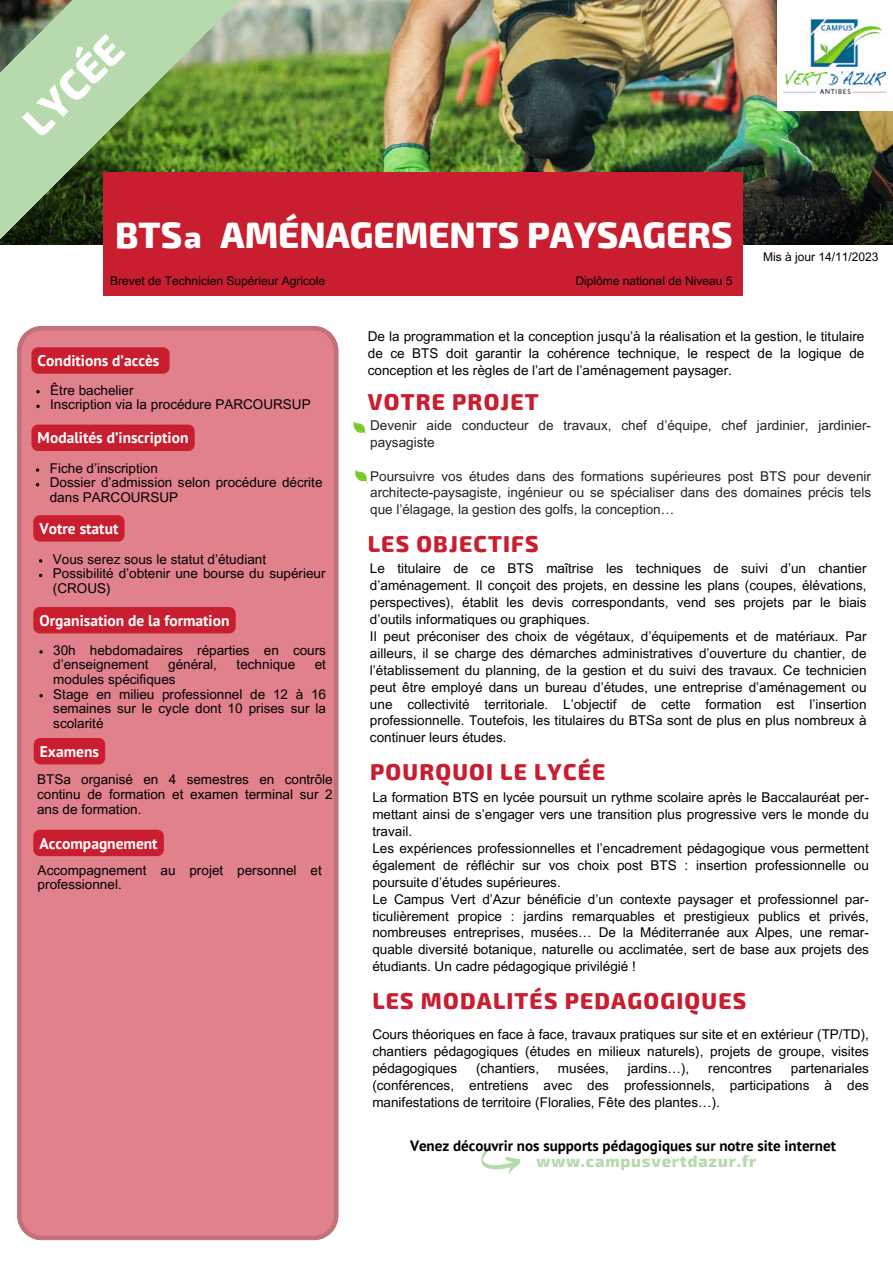
<style>
.page{position:relative;width:893px;height:1264px;background:#fff}
.page>*{position:absolute;margin:0;border:0;box-sizing:border-box;transform-origin:0 0}
.t1{font:800 41.4px "Exo 2";color:#fff}
.t2{font:800 36px "Exo 2";color:#fff}
.t3{font:800 30px "Exo 2";color:#fff}
.t4{font:800 22.5px "Exo 2";letter-spacing:.05em;color:#c91e30}
.t5{font:800 16.2px "Exo 2";letter-spacing:.05em;color:#b6d9ad}
.t6{font:700 15.45px "PT Sans";color:#fff}
.t7{font:700 15px "PT Sans";color:#000}
.t8{font:13.5px/16.8px "Arial MT Pro";color:#000}
.t9{font:13.5px/16.8px "Arial MT Pro";color:#222}
.t10{font:12px "Arial MT Pro";color:#000}
</style>
<div class="page">
<div style="left:17px;top:326px;width:321px;height:913px;background:#e0818b"></div>
<img style="left:270px;top:1px;width:622px;height:244px">
<div style="left:777px;top:0;width:115px;height:111px;background:#fff"></div>
<img style="left:783px;top:19px;width:102px;height:74px">
<div style="left:103px;top:172px;width:639px;height:123px;background:#c91e30"></div>
<svg style="left:0;top:0;width:270px;height:245px"></svg>
<svg style="left:353px;top:421px;width:13px;height:14px"></svg>
<svg style="left:355px;top:470px;width:13px;height:14px"></svg>
<svg style="left:481px;top:1146px;width:39px;height:27px"></svg>
<svg style="left:31px;top:347px;width:138px;height:27px;background:#c92132"></svg>
<svg style="left:36px;top:390px;width:4px;height:3px"></svg>
<svg style="left:36px;top:404px;width:4px;height:4px"></svg>
<div style="left:31px;top:424px;width:164px;height:27px;background:#c91e30"></div>
<svg style="left:36px;top:468px;width:3px;height:4px"></svg>
<div style="left:33px;top:515px;width:92px;height:26px;background:#c91e30"></div>
<div style="left:34px;top:738px;width:71px;height:26px;background:#c91e30"></div>
<div style="left:33px;top:829px;width:131px;height:27px;background:#c91e30"></div>
<div style="left:33px;top:607px;width:203px;height:26px;background:#c91e30"></div>
<svg style="left:39px;top:650px;width:4px;height:3px"></svg>
<svg style="left:39px;top:694px;width:4px;height:3px"></svg>
<h1 class="t1" style="left:11px;top:110px;width:124px;rotate:-45deg">LYCÉE</h1>
<h2 class="t2" style="left:115px;top:212px;width:619px">BTS AMÉNAGEMENTS PAYSAGERS</h2>
<h3 class="t3" style="left:184px;top:218px;width:19px">a</h3>
<p class="t10" style="left:110px;top:277px;width:216px">Brevet de Technicien Supérieur Agricole</p>
<p class="t10" style="left:575px;top:277px;width:158px">Diplôme national de Niveau 5</p>
<p class="t10" style="left:763px;top:253px;width:117px">Mis à jour 14/11/2023</p>
<p class="t6" style="left:38px;top:350px;width:123px">Conditions d’accès</p>
<p class="t8" style="left:50px;top:384px;width:262px;line-height:14.7px">Être bachelier<br>Inscription via la procédure PARCOURSUP</p>
<p class="t6" style="left:38px;top:428px;width:152px">Modalités d’inscription</p>
<p class="t8" style="left:50px;top:462px;width:274px;line-height:14.7px">Fiche d’inscription<br>Dossier d’admission selon procédure décrite dans PARCOURSUP</p>
<p class="t6" style="left:39px;top:518px;width:80px">Votre statut</p>
<p class="t8" style="left:53px;top:553px;width:274px;line-height:14.7px">Vous serez sous le statut d’étudiant<br>Possibilité d’obtenir une bourse du supérieur (CROUS)</p>
<p class="t6" style="left:39px;top:610px;width:191px">Organisation de la formation</p>
<p class="t8" style="left:53px;top:644px;width:274px;line-height:14.7px">30h hebdomadaires réparties en cours d’enseignement</p>
<p class="t8" style="left:168px;top:658px;width:50px">général,</p>
<p class="t8" style="left:236px;top:658px;width:60px">technique</p>
<p class="t8" style="left:315px;top:658px;width:13px">et</p>
<p class="t8" style="left:53px;top:673px;width:274px;line-height:14.7px">modules spécifiques<br>Stage en milieu professionnel de 12 à 16 semaines sur le cycle dont 10 prises sur la scolarité</p>
<p class="t6" style="left:40px;top:741px;width:61px">Examens</p>
<p class="t8" style="left:37px;top:774px;width:297px;line-height:14.7px;text-align:justify">BTSa organisé en 4 semestres en contrôle continu de formation et examen terminal sur 2 ans de formation.</p>
<p class="t6" style="left:39px;top:832px;width:120px">Accompagnement</p>
<p class="t8" style="left:38px;top:864px;width:285px;line-height:14.7px">Accompagnement au projet personnel et professionnel.</p>
<p class="t8" style="left:368px;top:330px;width:498px;text-align:justify">De la programmation et la conception jusqu’à la réalisation et la gestion, le titulaire de ce BTS doit garantir la cohérence technique, le respect de la logique de conception et les règles de l’art de l’aménagement paysager.</p>
<h3 class="t4" style="left:368px;top:387px;width:172px">VOTRE PROJET</h3>
<p class="t9" style="left:370px;top:418px;width:502px">Devenir aide conducteur de travaux, chef d’équipe, chef jardinier, jardinier&shy;paysagiste</p>
<p class="t9" style="left:370px;top:469px;width:502px;text-align:justify">Poursuivre vos études dans des formations supérieures post BTS pour devenir architecte-paysagiste, ingénieur ou se spécialiser dans des domaines précis tels que l’élagage, la gestion des golfs, la conception…</p>
<h3 class="t4" style="left:368px;top:529px;width:172px">LES OBJECTIFS</h3>
<p class="t8" style="left:370px;top:562px;width:498px">Le titulaire de ce BTS maîtrise les techniques de suivi d’un chantier d’aménagement. Il conçoit des projets, en dessine les plans (coupes, élévations, perspectives), établit les devis correspondants, vend ses projets par le biais d’outils informatiques ou graphiques.<br>Il peut préconiser des choix de végétaux, d’équipements et de matériaux. Par ailleurs, il se charge des démarches administratives d’ouverture du chantier, de l’établissement du planning, de la gestion et du suivi des travaux. Ce technicien peut être employé dans un bureau d’études, une entreprise d’aménagement ou une collectivité territoriale. L’objectif de cette formation est l’insertion professionnelle. Toutefois, les titulaires du BTSa sont de plus en plus nombreux à continuer leurs études.</p>
<h3 class="t4" style="left:370px;top:756px;width:237px">POURQUOI LE LYCÉE</h3>
<p class="t8" style="left:372px;top:790px;width:498px">La formation BTS en lycée poursuit un rythme scolaire après le Baccalauréat per&shy;mettant ainsi de s’engager vers une transition plus progressive vers le monde du travail.<br>Les expériences professionnelles et l’encadrement pédagogique vous permettent également de réfléchir sur vos choix post BTS : insertion professionnelle ou poursuite d’études supérieures.<br>Le Campus Vert d’Azur bénéficie d’un contexte paysager et professionnel par&shy;ticulièrement propice : jardins remarquables et prestigieux publics et privés, nombreuses entreprises, musées… De la Méditerranée aux Alpes, une remar&shy;quable diversité botanique, naturelle ou acclimatée, sert de base aux projets des étudiants. Un cadre pédagogique privilégié !</p>
<h3 class="t4" style="left:372px;top:986px;width:375px">LES MODALITÉS PEDAGOGIQUES</h3>
<p class="t8" style="left:372px;top:1027px;width:498px;text-align:justify">Cours théoriques en face à face, travaux pratiques sur site et en extérieur (TP/TD), chantiers pédagogiques (études en milieux naturels), projets de groupe, visites pédagogiques</p>
<p class="t8" style="left:476px;top:1061px;width:65px">(chantiers,</p>
<p class="t8" style="left:558px;top:1061px;width:53px">musées,</p>
<p class="t8" style="left:627px;top:1061px;width:63px">jardins…),</p>
<p class="t8" style="left:708px;top:1061px;width:65px">rencontres</p>
<p class="t8" style="left:372px;top:1061px;width:498px;text-align:justify;text-indent:418px">partenariales (conférences, entretiens avec des professionnels, participations à des manifestations de territoire (Floralies, Fête des plantes…).</p>
<p class="t7" style="left:410px;top:1135px;width:427px">Venez découvrir nos supports pédagogiques sur notre site internet</p>
<p class="t5" style="left:536px;top:1150px;width:221px">www.campusvertdazur.fr</p>
</div>
